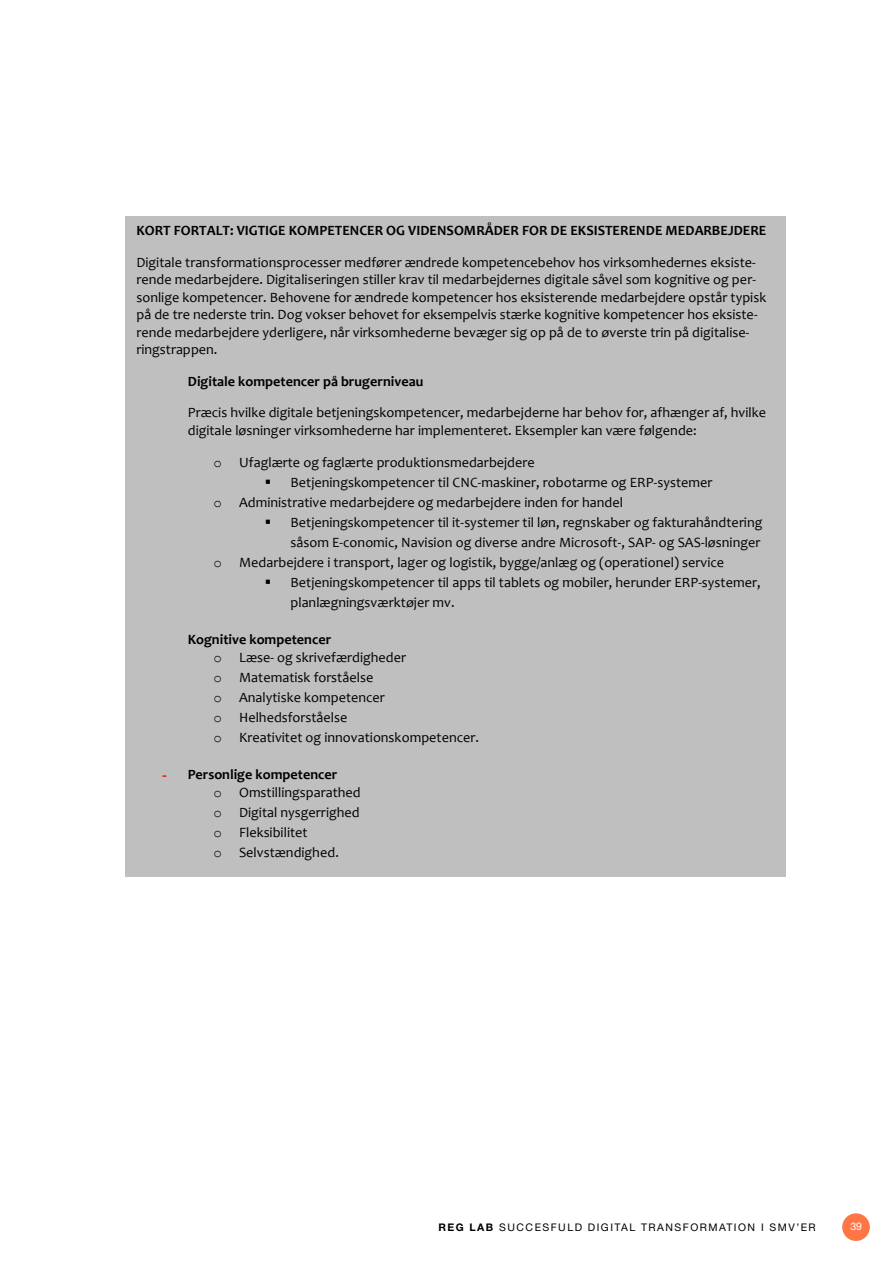
<style>
.page{position:relative;width:893px;height:1263px;background:#fff}
.page>*{position:absolute;margin:0;border:0;box-sizing:border-box;transform-origin:0 0}
.t1{font:14.25px/17.4px "Candara";color:#000}
.t2{font:700 14.25px/17.4px "Candara";color:#000}
.t3{font:10.5px "Helvetica Neue";letter-spacing:.14em;color:#000}
.t4{font:10.5px "Helvetica Neue";color:#fff}
.s1{font-family:"Courier New"}
.s2{font-weight:700}
.s3{font-family:"Garamond";color:#f00}
.s4{font-family:"Courier New";font-weight:400}
.s5{font-weight:400}
</style>
<div class="page">
<div style="left:842px;top:1213px;width:28px;height:28px;background:#ff7546;border-radius:50%"></div>
<div style="left:126px;top:216px;width:660px;height:661px;background:#bfbfbf"></div>
<p class="t2" style="left:136px;top:222px;width:631px">KORT FORTALT: VIGTIGE KOMPETENCER OG VIDENSOMRÅDER FOR DE EKSISTERENDE MEDARBEJDERE</p>
<p class="t1" style="left:136px;top:254px;width:631px">Digitale transformationsprocesser medfører ændrede kompetencebehov hos virksomhedernes eksiste&shy;rende medarbejdere. Digitaliseringen stiller krav til medarbejdernes digitale såvel som kognitive og per&shy;sonlige kompetencer. Behovene for ændrede kompetencer hos eksisterende medarbejdere opstår typisk på de tre nederste trin. Dog vokser behovet for eksempelvis stærke kognitive kompetencer hos eksiste&shy;rende medarbejdere yderligere, når virksomhederne bevæger sig op på de to øverste trin på digitalise&shy;ringstrappen.</p>
<p class="t2" style="left:188px;top:372px;width:237px">Digitale kompetencer på brugerniveau</p>
<p class="t1" style="left:188px;top:404px;width:580px">Præcis hvilke digitale betjeningskompetencer, medarbejderne har behov for, afhænger af, hvilke digitale løsninger virksomhederne har implementeret. Eksempler kan være følgende:</p>
<p class="t1" style="left:213px;top:453px;width:323px"><span class="s1">o</span> Ufaglærte og faglærte produktionsmedarbejdere</p>
<p class="t1" style="left:213px;top:472px;width:501px;line-height:20.1px;text-indent:51px">▪ Betjeningskompetencer til CNC-maskiner, robotarme og ERP-systemer <span class="s1">o</span> Administrative medarbejdere og medarbejdere inden for handel</p>
<p class="t1" style="left:265px;top:513px;width:499px">▪ Betjeningskompetencer til it-systemer til løn, regnskaber og fakturahåndtering</p>
<p class="t1" style="left:291px;top:533px;width:471px">såsom E-conomic, Navision og diverse andre Microsoft-, SAP- og SAS-løsninger</p>
<p class="t1" style="left:213px;top:553px;width:512px"><span class="s1">o</span> Medarbejdere i transport, lager og logistik, bygge/anlæg og (operationel) service</p>
<p class="t1" style="left:290px;top:572px;width:472px;line-height:20.1px;text-indent:-26px">▪ Betjeningskompetencer til apps til tablets og mobiler, herunder ERP-systemer, planlægningsværktøjer mv.</p>
<p class="t1" style="left:213px;top:631px;width:194px;text-indent:-26px"><span class="s2">Kognitive kompetencer<br></span><span class="s1">o</span> Læse- og skrivefærdigheder</p>
<p class="t1" style="left:213px;top:667px;width:267px;line-height:20.1px"><span class="s1">o</span> Matematisk forståelse<br><span class="s1">o</span> Analytiske kompetencer<br><span class="s1">o</span> Helhedsforståelse<br><span class="s1">o</span> Kreativitet og innovationskompetencer.</p>
<p class="t2" style="left:213px;top:766px;width:149px;text-indent:-51px"><span class="s3">-</span> Personlige kompetencer<br><span class="s4">o</span> <span class="s5">Omstillingsparathed</span></p>
<p class="t1" style="left:213px;top:802px;width:148px;line-height:20.1px"><span class="s1">o</span> Digital nysgerrighed <span class="s1">o</span> Fleksibilitet<br><span class="s1">o</span> Selvstændighed.</p>
<p class="t3" style="left:438px;top:1221px;width:379px"><span class="s2">REG LAB</span> SUCCESFULD DIGITAL TRANSFORMATION I SMV’ER</p>
<p class="t4" style="left:850px;top:1220px;width:13px">39</p>
</div>
